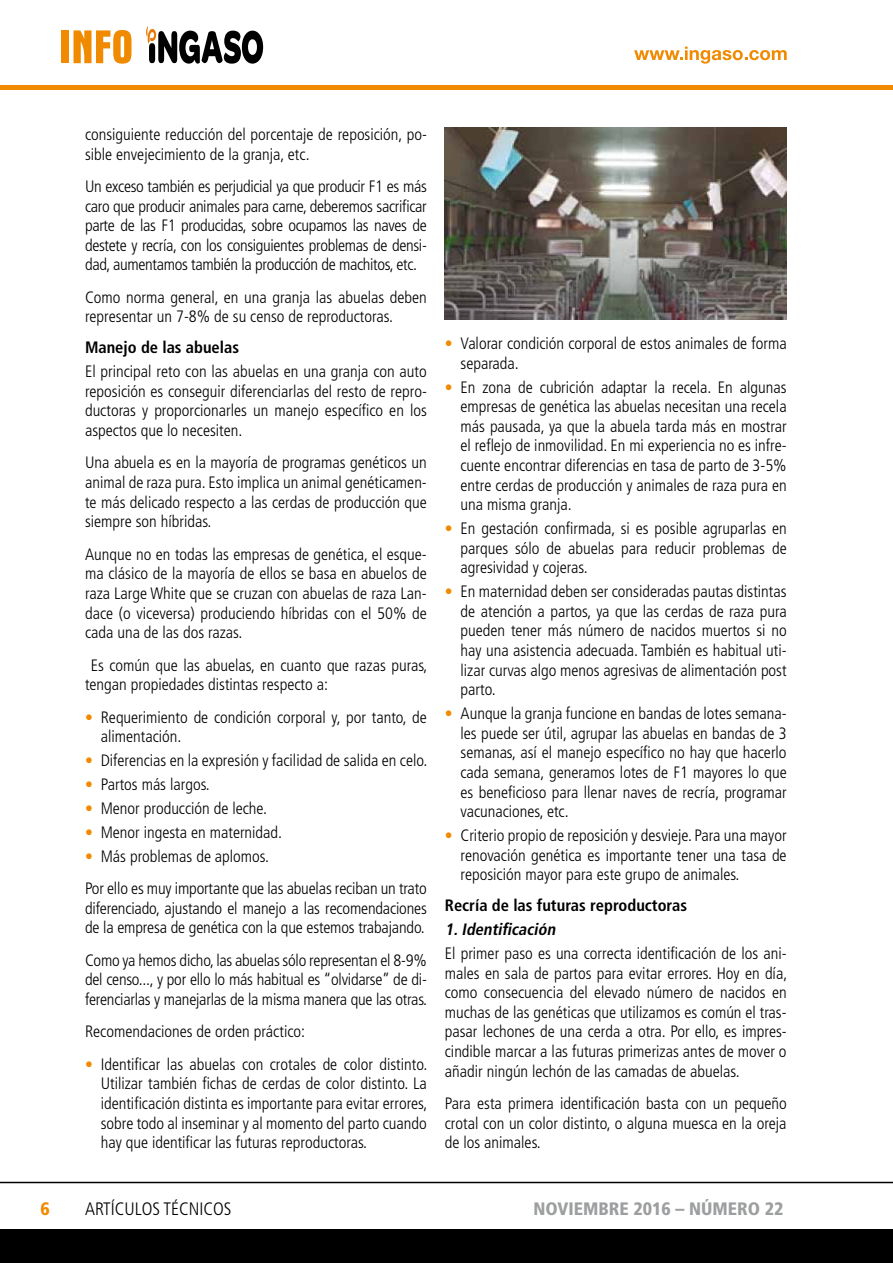
<style>
.page{position:relative;width:893px;height:1263px;background:#fff}
.page>*{position:absolute;margin:0;border:0;box-sizing:border-box;transform-origin:0 0}
.t1{font:900 condensed 18px "Frutiger";color:#9c9e9f}
.t2{font:300 condensed 18px "Frutiger";color:#000}
.t3{font:900 condensed 18px "Frutiger";color:#f08a00}
.t4{font:300 condensed 16.5px/19.6px "Frutiger";color:#000;text-align:justify}
.t5{font:700 condensed 16.5px "Frutiger";color:#000}
.t6{font:italic 700 condensed 16.5px "Frutiger";color:#000}
.s1{color:#f08a00}
</style>
<div class="page">
<hr style="left:0;top:85px;width:893px;height:4px;background:#f08a00">
<div style="left:0;top:1229px;width:893px;height:34px;background:#000"></div>
<hr style="left:0;top:1182px;width:893px;height:1px;background:#000">
<svg style="left:634px;top:47px;width:153px;height:17px"></svg>
<svg style="left:146px;top:26px;width:117px;height:38px"></svg>
<div style="left:62px;top:30px;width:7px;height:33px;background:#f08a00"></div>
<svg style="left:74px;top:30px;width:57px;height:34px"></svg>
<img style="left:445px;top:128px;width:342px;height:192px">
<p class="t4" style="left:85px;top:125px;width:343px">consiguiente reducción del porcentaje de reposición, po&shy;sible envejecimiento de la granja, etc.</p>
<p class="t4" style="left:85px;top:177px;width:343px">Un exceso también es perjudicial ya que producir F1 es más caro que producir animales para carne, deberemos sacrificar parte de las F1 producidas, sobre ocupamos las naves de destete y recría, con los consiguientes problemas de densi&shy;dad, aumentamos también la producción de machitos, etc.</p>
<p class="t4" style="left:85px;top:287px;width:343px">Como norma general, en una granja las abuelas deben representar un 7-8% de su censo de reproductoras.</p>
<p class="t5" style="left:85px;top:338px;width:156px">Manejo de las abuelas</p>
<p class="t4" style="left:85px;top:362px;width:343px">El principal reto con las abuelas en una granja con auto reposición es conseguir diferenciarlas del resto de repro&shy;ductoras y proporcionarles un manejo específico en los aspectos que lo necesiten.</p>
<p class="t4" style="left:85px;top:453px;width:343px">Una abuela es en la mayoría de programas genéticos un animal de raza pura. Esto implica un animal genéticamen&shy;te más delicado respecto a las cerdas de producción que siempre son híbridas.</p>
<p class="t4" style="left:85px;top:544px;width:343px">Aunque no en todas las empresas de genética, el esque&shy;ma clásico de la mayoría de ellos se basa en abuelos de raza Large White que se cruzan con abuelas de raza Lan&shy;dace (o viceversa) produciendo híbridas con el 50% de cada una de las dos razas.</p>
<p class="t4" style="left:85px;top:655px;width:344px;text-indent:6px">Es común que las abuelas, en cuanto que razas puras, tengan propiedades distintas respecto a:</p>
<p class="t4" style="left:101px;top:707px;width:328px;text-indent:-16px"><span class="s1">•</span> Requerimiento de condición corporal y, por tanto, de alimentación.</p>
<p class="t4" style="left:85px;top:751px;width:344px"><span class="s1">•</span> Diferencias en la expresión y facilidad de salida en celo.</p>
<p class="t4" style="left:85px;top:775px;width:126px"><span class="s1">•</span> Partos más largos.</p>
<p class="t4" style="left:85px;top:798px;width:183px"><span class="s1">•</span> Menor producción de leche.</p>
<p class="t4" style="left:85px;top:822px;width:199px"><span class="s1">•</span> Menor ingesta en maternidad.</p>
<p class="t4" style="left:85px;top:840px;width:343px;line-height:32.4px"><span class="s1">•</span> Más problemas de aplomos.<br>Por ello es muy importante que las abuelas reciban un trato</p>
<p class="t4" style="left:85px;top:898px;width:343px">diferenciado, ajustando el manejo a las recomendaciones de la empresa de genética con la que estemos trabajando.</p>
<p class="t4" style="left:85px;top:950px;width:344px">Como ya hemos dicho, las abuelas sólo representan el 8-9% del censo..., y por ello lo más habitual es “olvidarse” de di&shy;ferenciarlas y manejarlas de la misma manera que las otras.</p>
<p class="t4" style="left:85px;top:1022px;width:222px">Recomendaciones de orden práctico:</p>
<p class="t4" style="left:101px;top:1054px;width:328px;text-indent:-16px"><span class="s1">•</span> Identificar las abuelas con crotales de color distinto.<br>Utilizar también fichas de cerdas de color distinto. La identificación distinta es importante para evitar errores, sobre todo al inseminar y al momento del parto cuando hay que identificar las futuras reproductoras.</p>
<p class="t4" style="left:461px;top:334px;width:328px;text-indent:-16px"><span class="s1">•</span> Valorar condición corporal de estos animales de forma separada.</p>
<p class="t4" style="left:461px;top:377px;width:328px;text-indent:-16px"><span class="s1">•</span> En zona de cubrición adaptar la recela. En algunas empresas de genética las abuelas necesitan una recela más pausada, ya que la abuela tarda más en mostrar el reflejo de inmovilidad. En mi experiencia no es infre&shy;cuente encontrar diferencias en tasa de parto de 3-5% entre cerdas de producción y animales de raza pura en una misma granja.</p>
<p class="t4" style="left:461px;top:519px;width:328px;text-indent:-16px"><span class="s1">•</span> En gestación confirmada, si es posible agruparlas en parques sólo de abuelas para reducir problemas de agresividad y cojeras.</p>
<p class="t4" style="left:461px;top:582px;width:328px;text-indent:-16px"><span class="s1">•</span> En maternidad deben ser consideradas pautas distintas de atención a partos, ya que las cerdas de raza pura pueden tener más número de nacidos muertos si no hay una asistencia adecuada. También es habitual uti&shy;lizar curvas algo menos agresivas de alimentación post parto.</p>
<p class="t4" style="left:461px;top:704px;width:328px;text-indent:-16px"><span class="s1">•</span> Aunque la granja funcione en bandas de lotes semana&shy;les puede ser útil, agrupar las abuelas en bandas de 3 semanas, así el manejo específico no hay que hacerlo cada semana, generamos lotes de F1 mayores lo que es beneficioso para llenar naves de recría, programar vacunaciones, etc.</p>
<p class="t4" style="left:461px;top:826px;width:328px;text-indent:-16px"><span class="s1">•</span> Criterio propio de reposición y desvieje. Para una mayor renovación genética es importante tener una tasa de reposición mayor para este grupo de animales.</p>
<p class="t5" style="left:445px;top:896px;width:244px">Recría de las futuras reproductoras</p>
<p class="t6" style="left:445px;top:919px;width:115px">1.Identificación</p>
<p class="t4" style="left:445px;top:943px;width:344px">El primer paso es una correcta identificación de los ani&shy;males en sala de partos para evitar errores. Hoy en día, como consecuencia del elevado número de nacidos en muchas de las genéticas que utilizamos es común el tras&shy;pasar lechones de una cerda a otra. Por ello, es impres&shy;cindible marcar a las futuras primerizas antes de mover o añadir ningún lechón de las camadas de abuelas.</p>
<p class="t4" style="left:445px;top:1093px;width:343px">Para esta primera identificación basta con un pequeño crotal con un color distinto, o alguna muesca en la oreja de los animales.</p>
<p class="t3" style="left:40px;top:1198px;width:11px">6</p>
<p class="t2" style="left:85px;top:1199px;width:148px">ARTÍCULOS TÉCNICOS</p>
<p class="t1" style="left:533px;top:1198px;width:252px">NOVIEMBRE 2016 – NÚMERO 22</p>
</div>
